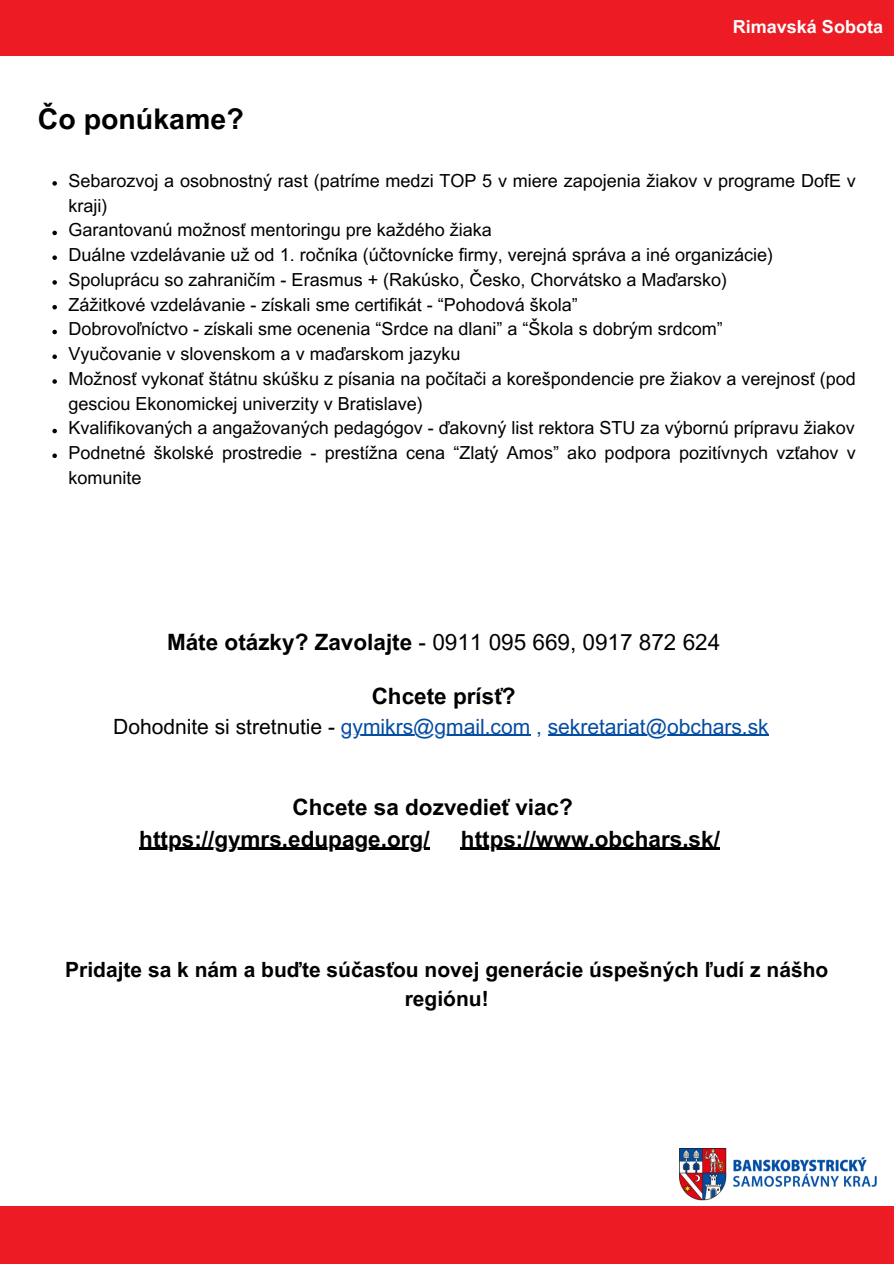
<style>
.page{position:relative;width:894px;height:1264px;background:#fff}
.page>*{position:absolute;margin:0;border:0;box-sizing:border-box;transform-origin:0 0}
.t1{font:700 28.5px "Arial MT Pro";color:#000}
.t2{font:700 22.5px "Arial MT Pro";color:#000}
.t3{font:22.5px "Arial MT Pro";color:#000}
.t4{font:700 21px/29.2px "Arial MT Pro";color:#000;text-align:center}
.t5{font:21px "Arial MT Pro";color:#034da2}
.t6{font:18px/24.8px "Arial MT Pro";color:#000}
.t7{font:700 18px "Arial MT Pro";color:#fff}
.s1{font-weight:700}
.s2{color:#000}
</style>
<div class="page">
<div style="left:0;top:0;width:893px;height:56px;background:#ed1b24"></div>
<div style="left:0;top:1206px;width:893px;height:57px;background:#ed1b24"></div>
<img style="left:679px;top:1148px;width:196px;height:52px">
<svg style="left:52px;top:181px;width:5px;height:5px"></svg>
<svg style="left:52px;top:231px;width:5px;height:4px"></svg>
<svg style="left:52px;top:255px;width:5px;height:5px"></svg>
<svg style="left:52px;top:280px;width:5px;height:5px"></svg>
<svg style="left:52px;top:305px;width:5px;height:4px"></svg>
<svg style="left:52px;top:330px;width:5px;height:4px"></svg>
<svg style="left:52px;top:354px;width:5px;height:5px"></svg>
<svg style="left:52px;top:379px;width:5px;height:5px"></svg>
<svg style="left:52px;top:429px;width:5px;height:4px"></svg>
<svg style="left:52px;top:453px;width:5px;height:5px"></svg>
<hr style="left:341px;top:734px;width:189px;height:2px;background:#034da2">
<hr style="left:547px;top:734px;width:221px;height:2px;background:#034da2">
<hr style="left:139px;top:847px;width:290px;height:3px;background:#000">
<hr style="left:461px;top:847px;width:258px;height:3px;background:#000">
<h2 class="t1" style="left:38px;top:108px;width:207px">Čo ponúkame?</h2>
<p class="t7" style="left:732px;top:20px;width:152px">Rimavská Sobota</p>
<p class="t6" style="left:68px;top:170px;width:788px">Sebarozvoj a osobnostný rast (patríme medzi TOP 5 v miere zapojenia žiakov v programe DofE v kraji)</p>
<p class="t6" style="left:68px;top:220px;width:425px">Garantovanú možnosť mentoringu pre každého žiaka</p>
<p class="t6" style="left:68px;top:245px;width:706px">Duálne vzdelávanie už od 1. ročníka (účtovnícke firmy, verejná správa a iné organizácie)</p>
<p class="t6" style="left:68px;top:269px;width:660px">Spoluprácu so zahraničím - Erasmus + (Rakúsko, Česko, Chorvátsko a Maďarsko)</p>
<p class="t6" style="left:68px;top:294px;width:511px">Zážitkové vzdelávanie - získali sme certifikát - “Pohodová škola”</p>
<p class="t6" style="left:68px;top:319px;width:655px">Dobrovoľníctvo - získali sme ocenenia “Srdce na dlani” a “Škola s dobrým srdcom”</p>
<p class="t6" style="left:68px;top:344px;width:393px">Vyučovanie v slovenskom a v maďarskom jazyku</p>
<p class="t6" style="left:68px;top:368px;width:788px">Možnosť vykonať štátnu skúšku z písania na počítači a korešpondencie pre žiakov a verejnosť (pod gesciou Ekonomickej univerzity v Bratislave)</p>
<h3 class="t6" style="left:68px;top:418px;width:787px">Kvalifikovaných a angažovaných pedagógov - ďakovný list rektora STU za výbornú prípravu žiakov</h3>
<h3 class="t6" style="left:68px;top:443px;width:788px">Podnetné školské prostredie - prestížna cena “Zlatý Amos” ako podpora pozitívnych vzťahov v komunite</h3>
<h1 class="t3" style="left:167px;top:633px;width:554px"><span class="s1">Máte otázky? Zavolajte</span> - 0911 095 669, 0917 872 624</h1>
<h2 class="t2" style="left:371px;top:688px;width:145px">Chcete prísť?</h2>
<h2 class="t5" style="left:113px;top:718px;width:656px"><span class="s2">Dohodnite si stretnutie -</span> gymikrs@gmail.com , sekretariat@obchars.sk</h2>
<p class="t2" style="left:292px;top:798px;width:282px">Chcete sa dozvedieť viac?</p>
<p class="t2" style="left:139px;top:830px;width:292px">https://gymrs.edupage.org/</p>
<p class="t2" style="left:461px;top:830px;width:260px">https://www.obchars.sk/</p>
<p class="t4" style="left:65px;top:957px;width:764px">Pridajte sa k nám a buďte súčasťou novej generácie úspešných ľudí z nášho regiónu!</p>
</div>
